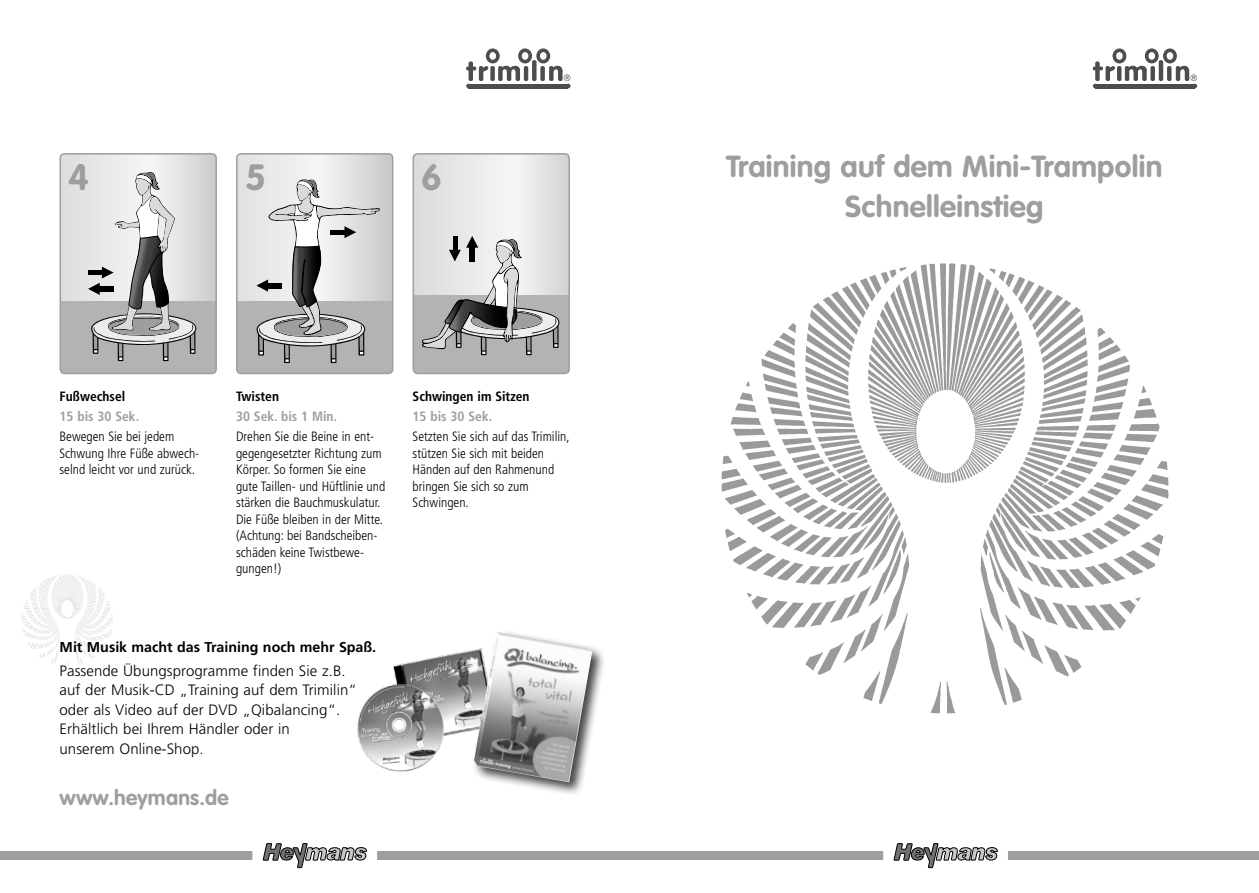
<style>
.page{position:relative;width:1259px;height:893px;background:#fff}
.page>*{position:absolute;margin:0;border:0;box-sizing:border-box;transform-origin:0 0}
.t1{font:700 36px "VAG Rounded";color:#9c9e9f}
.t2{font:700 30px/40.2px "VAG Rounded";letter-spacing:.01em;color:#9c9e9f;text-align:center}
.t3{font:700 21px "VAG Rounded";letter-spacing:.01em;color:#9c9e9f}
.t4{font:300 15px/19.5px "Frutiger";letter-spacing:.005em;color:#000}
.t5{font:700 14.25px "Frutiger";color:#000}
.t6{font:300 condensed 13.5px/16.5px "Frutiger";color:#000}
.t7{font:700 condensed 13.5px "Frutiger";color:#9c9e9f}
.t8{font:700 condensed 13.5px "Frutiger";color:#000}
</style>
<div class="page">
<div style="left:618px;top:851px;width:641px;height:9px;background:#9c9e9f"></div>
<div style="left:883px;top:838px;width:125px;height:33px;background:#fff;border-radius:9px"></div>
<svg style="left:894px;top:843px;width:104px;height:25px"></svg>
<div style="left:0;top:851px;width:642px;height:9px;background:#9c9e9f"></div>
<div style="left:252px;top:838px;width:125px;height:33px;background:#fff;border-radius:9px"></div>
<svg style="left:263px;top:843px;width:104px;height:25px"></svg>
<img style="left:721px;top:263px;width:448px;height:451px">
<svg style="left:1092px;top:48px;width:105px;height:40px"></svg>
<svg style="left:466px;top:48px;width:104px;height:40px"></svg>
<div style="left:412px;top:153px;width:158px;height:221px;border:2px solid #9c9e9f;border-radius:4px"></div>
<svg style="left:413px;top:154px;width:156px;height:219px;background:#c5c6c7"></svg>
<svg style="left:60px;top:154px;width:156px;height:219px;background:#c3c4c5"></svg>
<svg style="left:237px;top:154px;width:156px;height:219px;background:#c3c4c5"></svg>
<img style="left:357px;top:650px;width:114px;height:122px">
<div style="left:471px;top:629px;width:136px;height:168px;background:#000;opacity:.75"></div>
<img style="left:474px;top:632px;width:118px;height:150px">
<img style="left:21px;top:575px;width:92px;height:91px">
<h1 class="t1" style="left:68px;top:156px;width:22px">4</h1>
<h1 class="t1" style="left:246px;top:156px;width:22px">5</h1>
<h1 class="t1" style="left:421px;top:156px;width:22px">6</h1>
<p class="t8" style="left:60px;top:389px;width:67px">Fußwechsel</p>
<p class="t7" style="left:60px;top:408px;width:81px">15 bis 30 Sek.</p>
<p class="t6" style="left:60px;top:429px;width:141px">Bewegen Sie bei jedem<br>Schwung Ihre Füße abwech‑ selnd leicht vor und zurück.</p>
<p class="t8" style="left:236px;top:389px;width:44px">Twisten</p>
<p class="t7" style="left:236px;top:408px;width:103px">30 Sek. bis 1 Min.</p>
<p class="t6" style="left:236px;top:429px;width:151px">Drehen Sie die Beine in ent‑ gegengesetzter Richtung zum<br>Körper. So formen Sie eine gute Taillen‑ und Hüftlinie und stärken die Bauchmuskulatur.<br>Die Füße bleiben in der Mitte. (Achtung: bei Bandscheiben‑ schäden keine Twistbewe‑ gungen!)</p>
<p class="t5" style="left:60px;top:639px;width:318px">Mit Musik macht das Training noch mehr Spaß.</p>
<p class="t4" style="left:60px;top:661px;width:299px">Passende Übungsprogramme finden Sie z.B. auf der Musik-CD „Training auf dem Trimilin“ oder als Video auf der DVD „Qibalancing“.<br>Erhältlich bei Ihrem Händler oder in<br>unserem Online-Shop.</p>
<h3 class="t3" style="left:60px;top:785px;width:171px">www.heymans.de</h3>
<p class="t8" style="left:412px;top:389px;width:119px">Schwingen im Sitzen</p>
<p class="t7" style="left:412px;top:408px;width:81px">15 bis 30 Sek.</p>
<p class="t6" style="left:412px;top:429px;width:159px">Setzten Sie sich auf das Trimilin, stützen Sie sich mit beiden<br>Händen auf den Rahmenund bringen Sie sich so zum<br>Schwingen.</p>
<h2 class="t2" style="left:726px;top:146px;width:438px">Training auf dem Mini-Trampolin<br>Schnelleinstieg</h2>
</div>
